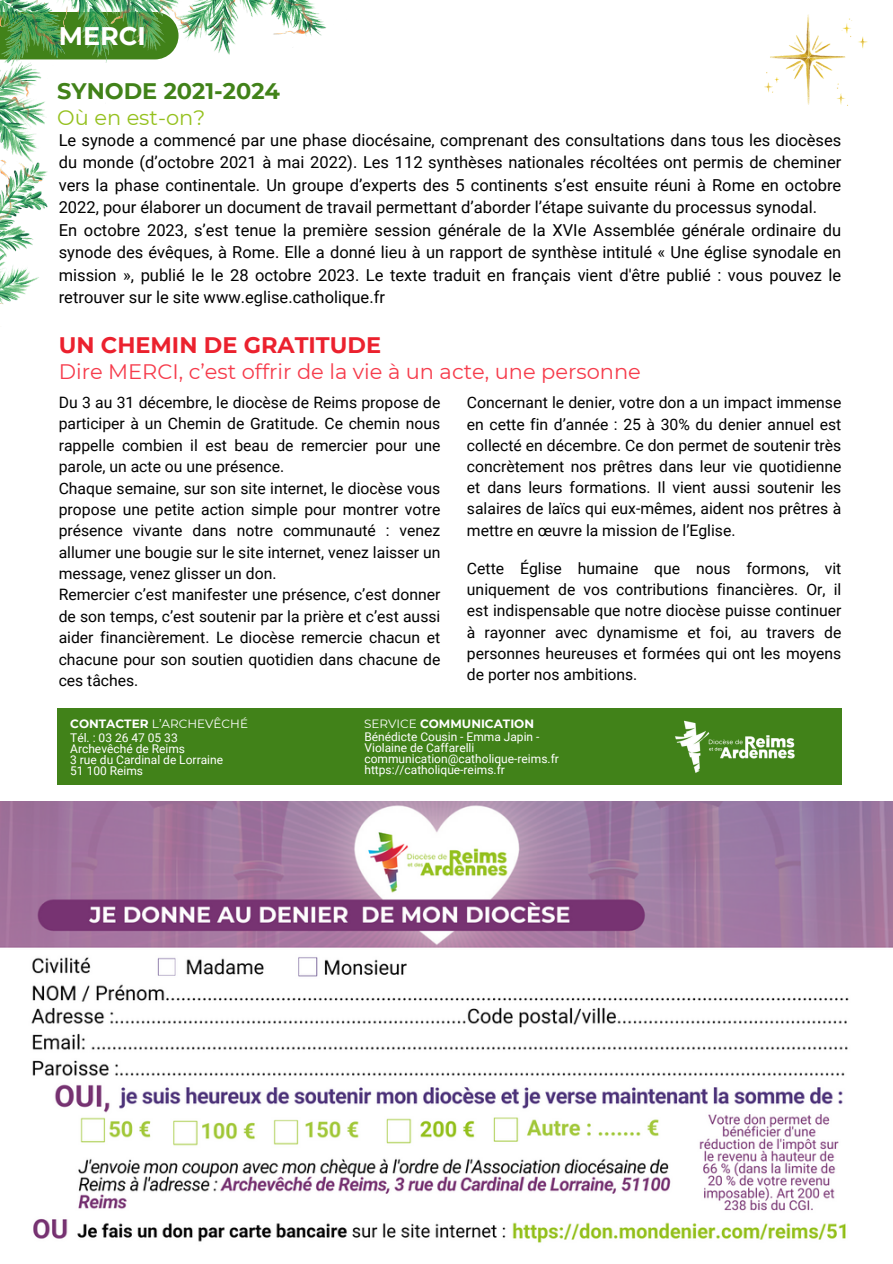
<style>
.page{position:relative;width:893px;height:1264px;background:#fff}
.page>*{position:absolute;margin:0;border:0;box-sizing:border-box;transform-origin:0 0}
.t1{font:700 25.5px "Montserrat";color:#fff}
.t2{font:700 22.5px "Montserrat";color:#eb212e}
.t3{font:700 22.5px "Montserrat";color:#418219}
.t4{font:21px "Montserrat";color:#f63b4b}
.t5{font:21px "Montserrat";color:#95c11e}
.t6{font:16.5px/22.5px "Roboto";color:#000;text-align:justify}
.t7{font:15.75px/21.3px "Roboto";color:#000;text-align:justify}
.t8{font:12px "Roboto";color:#fff}
.t9{font:12px "Montserrat";color:#fff}
.t10{font:700 12px "Montserrat";color:#fff}
.s1{font-weight:700}
.s2{font-weight:400}
</style>
<div class="page">
<div style="left:57px;top:708px;width:784px;height:76px;background:#418219"></div>
<img style="left:675px;top:720px;width:120px;height:53px">
<img style="left:1px;top:0;width:325px;height:304px">
<img style="left:0;top:801px;width:892px;height:442px">
<img style="left:764px;top:15px;width:103px;height:91px">
<p class="t1" style="left:59px;top:20px;width:89px">MERCI</p>
<p class="t3" style="left:57px;top:77px;width:224px">SYNODE 2021-2024</p>
<p class="t6" style="left:59px;top:129px;width:784px">Le synode a commencé par une phase diocésaine, comprenant des consultations dans tous les diocèses du monde (d’octobre 2021 à mai 2022). Les 112 synthèses nationales récoltées ont permis de cheminer vers la phase continentale. Un groupe d’experts des 5 continents s’est ensuite réuni à Rome en octobre 2022, pour élaborer un document de travail permettant d’aborder l’étape suivante du processus synodal.</p>
<p class="t6" style="left:59px;top:219px;width:784px">En octobre 2023, s’est tenue la première session générale de la XVIe Assemblée générale ordinaire du synode des évêques, à Rome. Elle a donné lieu à un rapport de synthèse intitulé « Une église synodale en mission », publié le le 28 octobre 2023. Le texte traduit en français vient d'être publié : vous pouvez le retrouver sur le site www.eglise.catholique.fr</p>
<p class="t5" style="left:57px;top:105px;width:149px">Où en est-on?</p>
<p class="t2" style="left:59px;top:331px;width:324px">UN CHEMIN DE GRATITUDE</p>
<p class="t4" style="left:59px;top:359px;width:583px">Dire MERCI, c’est offrir de la vie à un acte, une personne</p>
<p class="t7" style="left:59px;top:392px;width:383px">Du 3 au 31 décembre, le diocèse de Reims propose de participer à un Chemin de Gratitude. Ce chemin nous rappelle combien il est beau de remercier pour une parole, un acte ou une présence.</p>
<p class="t7" style="left:59px;top:477px;width:383px">Chaque semaine, sur son site internet, le diocèse vous propose une petite action simple pour montrer votre présence vivante dans notre communauté : venez allumer une bougie sur le site internet, venez laisser un message, venez glisser un don.</p>
<p class="t7" style="left:59px;top:584px;width:383px">Remercier c’est manifester une présence, c’est donner de son temps, c’est soutenir par la prière et c’est aussi aider financièrement. Le diocèse remercie chacun et chacune pour son soutien quotidien dans chacune de ces tâches.</p>
<p class="t7" style="left:467px;top:392px;width:376px">Concernant le denier, votre don a un impact immense en cette fin d’année : 25 à 30% du denier annuel est collecté en décembre. Ce don permet de soutenir très concrètement nos prêtres dans leur vie quotidienne et dans leurs formations. Il vient aussi soutenir les salaires de laïcs qui eux-mêmes, aident nos prêtres à mettre en œuvre la mission de l’Eglise.</p>
<p class="t7" style="left:467px;top:558px;width:376px">Cette Église humaine que nous formons, vit uniquement de vos contributions financières. Or, il est indispensable que notre diocèse puisse continuer à rayonner avec dynamisme et foi, au travers de personnes heureuses et formées qui ont les moyens de porter nos ambitions.</p>
<p class="t9" style="left:70px;top:716px;width:179px"><span class="s1">CONTACTER</span> L’ARCHEVÊCHÉ</p>
<p class="t10" style="left:364px;top:716px;width:171px"><span class="s2">SERVICE</span> COMMUNICATION</p>
<p class="t8" style="left:70px;top:730px;width:109px">Tél. : 03 26 47 05 33</p>
<p class="t8" style="left:70px;top:741px;width:116px">Archevêché de Reims</p>
<p class="t8" style="left:70px;top:752px;width:154px">3 rue du Cardinal de Lorraine</p>
<p class="t8" style="left:70px;top:763px;width:74px">51 100 Reims</p>
<p class="t8" style="left:364px;top:730px;width:176px">Bénédicte Cousin - Emma Japin -</p>
<p class="t8" style="left:364px;top:741px;width:111px">Violaine de Caffarelli</p>
<p class="t8" style="left:364px;top:752px;width:196px">communication@catholique-reims.fr</p>
<p class="t8" style="left:364px;top:763px;width:142px">https://catholique-reims.fr</p>
</div>
